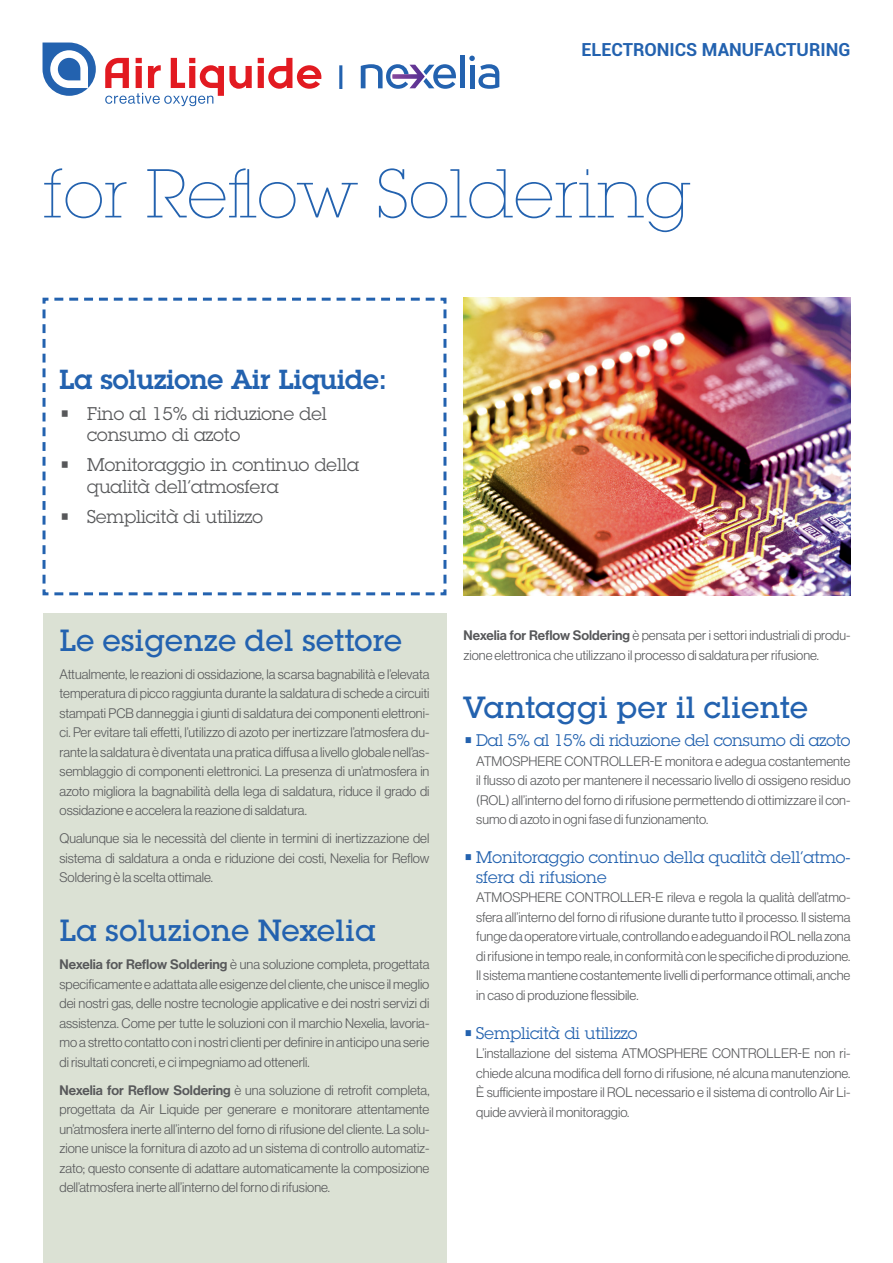
<style>
.page{position:relative;width:893px;height:1263px;background:#fff}
.page>*{position:absolute;margin:0;border:0;box-sizing:border-box;transform-origin:0 0}
.t1{font:200 67.5px "Lubalin Graph Std";color:#2362af}
.t2{font:500 30px "Lubalin Graph Std";color:#2362af}
.t3{font:600 27px "Lubalin Graph Std";color:#2362af}
.t4{font:18px/21.6px "Lubalin Graph Std";color:#57585a}
.t5{font:700 18px "Roboto";color:#2362af}
.t6{font:16.5px/19.5px "Lubalin Graph Std";color:#2362af}
.t7{font:300 13.5px/19.5px "Neue Haas Display";color:#57585a;text-align:justify}
.s1{font-family:"Neue Haas Display Mediu";font-weight:400}
</style>
<div class="page">
<svg style="left:42px;top:297px;width:405px;height:299px"></svg>
<div style="left:43px;top:614px;width:403px;height:649px;background:#dbe1d4"></div>
<svg style="left:43px;top:43px;width:53px;height:53px"></svg>
<svg style="left:258px;top:58px;width:63px;height:31px"></svg>
<svg style="left:105px;top:58px;width:147px;height:48px"></svg>
<div style="left:460px;top:56px;width:5px;height:32px;background:#2362af"></div>
<svg style="left:469px;top:56px;width:30px;height:33px"></svg>
<svg style="left:361px;top:64px;width:95px;height:25px"></svg>
<hr style="left:339px;top:65px;width:3px;height:24px;background:#2362af">
<img style="left:463px;top:298px;width:387px;height:297px">
<p class="t5" style="left:581px;top:37px;width:270px">ELECTRONICS MANUFACTURING</p>
<p class="t1" style="left:43px;top:155px;width:650px">for Reflow Soldering</p>
<p class="t3" style="left:60px;top:362px;width:329px">La soluzione Air Liquide:</p>
<p class="t4" style="left:87px;top:402px;width:241px;text-indent:-28px">• Fino al 15% di riduzione del consumo di azoto</p>
<p class="t4" style="left:87px;top:454px;width:273px;text-indent:-28px">• Monitoraggio in continuo della qualità dell’atmosfera</p>
<p class="t4" style="left:60px;top:506px;width:205px">• Semplicità di utilizzo</p>
<p class="t2" style="left:60px;top:621px;width:344px">Le esigenze del settore</p>
<p class="t7" style="left:60px;top:664px;width:371px">Attualmente, le reazioni di ossidazione, la scarsa bagnabilità e l’elevata temperatura di picco raggiunta durante la saldatura di schede a circuiti stampati PCB danneggia i giunti di saldatura dei componenti elettroni&shy;ci. Per evitare tali effetti, l’utilizzo di azoto per inertizzare l’atmosfera du&shy;rante la saldatura è diventata una pratica diffusa a livello globale nell’as&shy;semblaggio di componenti elettronici. La presenza di un’atmosfera in azoto migliora la bagnabilità della lega di saldatura, riduce il grado di ossidazione e accelera la reazione di saldatura.</p>
<p class="t7" style="left:60px;top:829px;width:371px">Qualunque sia le necessità del cliente in termini di inertizzazione del sistema di saldatura a onda e riduzione dei costi, Nexelia for Reflow Soldering è la scelta ottimale.</p>
<p class="t2" style="left:60px;top:911px;width:318px">La soluzione Nexelia</p>
<p class="t7" style="left:60px;top:954px;width:371px"><span class="s1">Nexelia for Reflow Soldering</span> è una soluzione completa, progettata specificamente e adattata alle esigenze del cliente, che unisce il meglio dei nostri gas, delle nostre tecnologie applicative e dei nostri servizi di assistenza. Come per tutte le soluzioni con il marchio Nexelia, lavoria&shy;mo a stretto contatto con i nostri clienti per definire in anticipo una serie di risultati concreti, e ci impegniamo ad ottenerli.</p>
<p class="t7" style="left:60px;top:1080px;width:371px"><span class="s1">Nexelia for Reflow Soldering</span> è una soluzione di retrofit completa, progettata da Air Liquide per generare e monitorare attentamente un’atmosfera inerte all’interno del forno di rifusione del cliente. La solu&shy;zione unisce la fornitura di azoto ad un sistema di controllo automatiz&shy;zato; questo consente di adattare automaticamente la composizione dell’atmosfera inerte all’interno del forno di rifusione.</p>
<p class="t7" style="left:463px;top:626px;width:388px"><span class="s1">Nexelia for Reflow Soldering</span> è pensata per i settori industriali di produ&shy;zione elettronica che utilizzano il processo di saldatura per rifusione.</p>
<p class="t2" style="left:463px;top:689px;width:346px">Vantaggi per il cliente</p>
<p class="t6" style="left:463px;top:731px;width:388px">• Dal 5% al 15% di riduzione del consumo di azoto</p>
<p class="t7" style="left:476px;top:751px;width:376px">ATMOSPHERE CONTROLLER-E monitora e adegua costantemente il flusso di azoto per mantenere il necessario livello di ossigeno residuo (ROL) all’interno del forno di rifusione permettendo di ottimizzare il con&shy;sumo di azoto in ogni fase di funzionamento.</p>
<p class="t6" style="left:476px;top:848px;width:376px;text-indent:-13px">• Monitoraggio continuo della qualità dell’atmo&shy;sfera di rifusione</p>
<p class="t7" style="left:476px;top:888px;width:376px">ATMOSPHERE CONTROLLER-E rileva e regola la qualità dell’atmo&shy;sfera all’interno del forno di rifusione durante tutto il processo. Il sistema funge da operatore virtuale, controllando e adeguando il ROL nella zona di rifusione in tempo reale, in conformità con le specifiche di produzione.<br>Il sistema mantiene costantemente livelli di performance ottimali, anche in caso di produzione flessibile.</p>
<p class="t6" style="left:463px;top:1023px;width:175px">• Semplicità di utilizzo</p>
<p class="t7" style="left:476px;top:1044px;width:376px">L’installazione del sistema ATMOSPHERE CONTROLLER-E non ri&shy;chiede alcuna modifica dell forno di rifusione, né alcuna manutenzione.<br>È sufficiente impostare il ROL necessario e il sistema di controllo Air Li&shy;quide avvierà il monitoraggio.</p>
</div>
